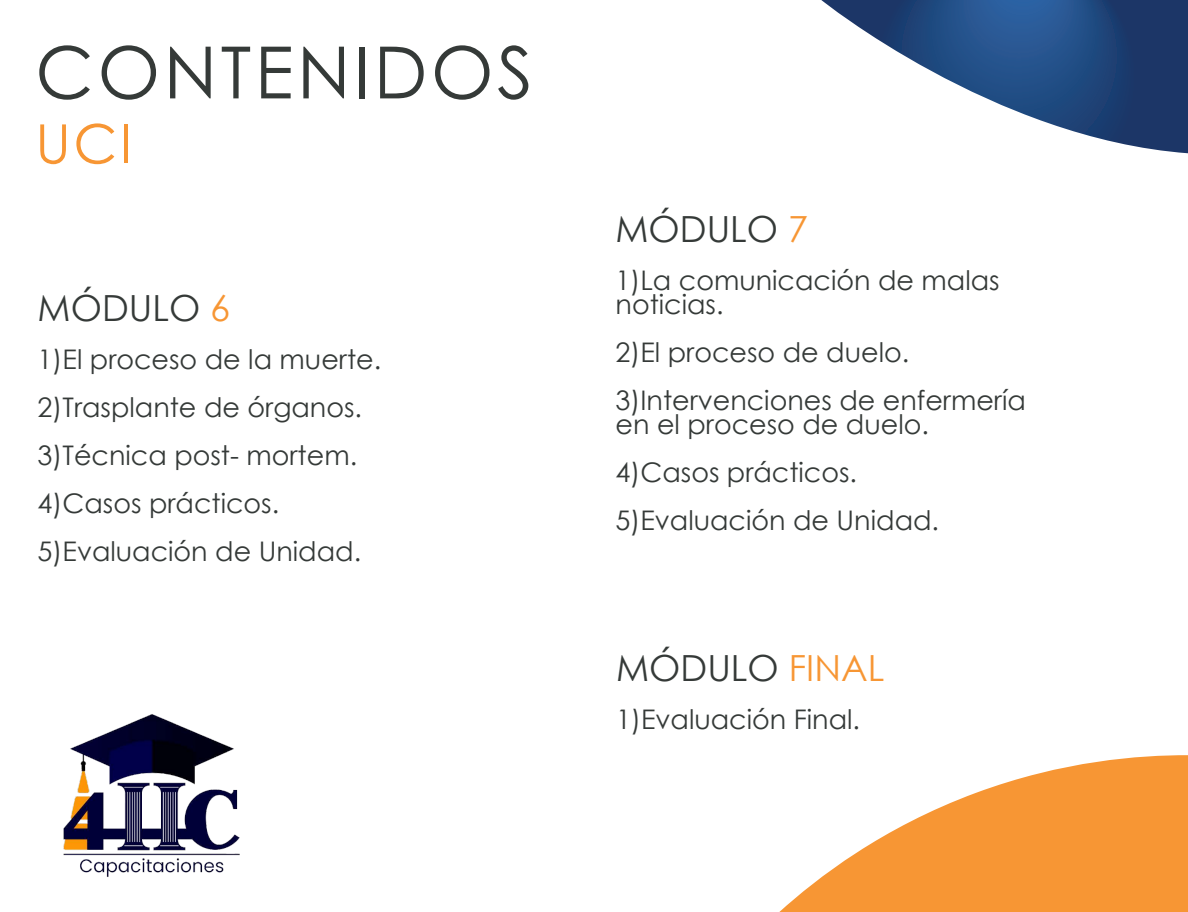
<style>
.page{position:relative;width:1188px;height:912px;background:#fff}
.page>*{position:absolute;margin:0;border:0;box-sizing:border-box;transform-origin:0 0}
.t1{font:72px "Century Gothic";letter-spacing:.05em;color:#353a38}
.t2{font:54px "Century Gothic";color:#f79634}
.t3{font:36px "Century Gothic";color:#353a38}
.t4{font:27px/48px "Century Gothic";color:#353a38}
.s1{color:#f79634}
</style>
<div class="page">
<svg style="left:821px;top:0;width:367px;height:153px"></svg>
<svg style="left:779px;top:755px;width:409px;height:157px;fill:#f79634"></svg>
<img style="left:63px;top:714px;width:177px;height:163px">
<h1 class="t1" style="left:35px;top:22px;width:499px">CONTENIDOS</h1>
<h2 class="t2" style="left:35px;top:106px;width:98px">UCI</h2>
<h3 class="t3" style="left:38px;top:283px;width:194px">MÓDULO <span class="s1">6</span></h3>
<p class="t4" style="left:38px;top:335px;width:345px">1)El proceso de la muerte.<br>2)Trasplante de órganos.<br>3)Técnica post- mortem.<br>4)Casos prácticos.<br>5)Evaluación de Unidad.</p>
<h3 class="t3" style="left:616px;top:203px;width:194px">MÓDULO <span class="s1">7</span></h3>
<p class="t4" style="left:616px;top:267px;width:386px;line-height:24px">1)La comunicación de malas noticias.</p>
<p class="t4" style="left:616px;top:327px;width:412px">2)El proceso de duelo.<br>3)Intervenciones de enfermería</p>
<p class="t4" style="left:616px;top:399px;width:325px">en el proceso de duelo.<br>4)Casos prácticos.<br>5)Evaluación de Unidad.</p>
<h3 class="t3" style="left:616px;top:642px;width:270px">MÓDULO <span class="s1">FINAL</span></h3>
<p class="t4" style="left:616px;top:694px;width:245px">1)Evaluación Final.</p>
</div>
